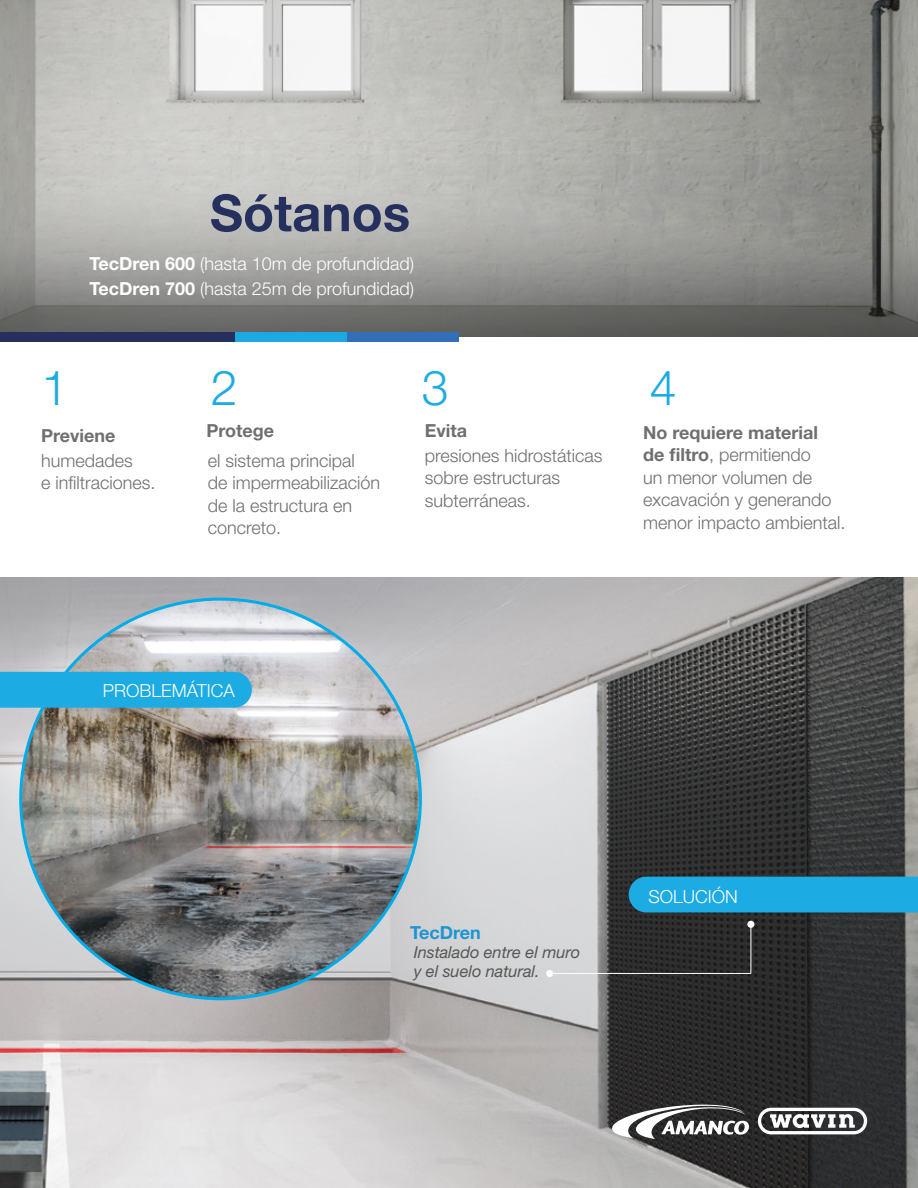
<style>
.page{position:relative;width:918px;height:1188px;background:#fff}
.page>*{position:absolute;margin:0;border:0;box-sizing:border-box;transform-origin:0 0}
.t1{font:700 51px "Helvetica Neue LT Std";color:#25305e}
.t2{font:300 48.3px "Helvetica Neue LT Std";color:#1cabe3}
.t3{font:300 18px/22.5px "Helvetica Neue LT Std";color:#706f6f}
.t4{font:300 18px/25.5px "Helvetica Neue LT Std";color:#fff}
.t5{font:700 18px "Helvetica Neue LT Std";color:#706f6f}
.t6{font:700 18px "Helvetica Neue LT Std";color:#1d95d3}
.t7{font:italic 16.5px/19.5px "Helvetica Neue LT Std";letter-spacing:-.005em;color:#575756}
.s1{font-weight:700}
</style>
<div class="page">
<img style="left:0;top:0;width:918px;height:136px">
<svg style="left:0;top:136px;width:918px;height:201px;background:#9a9b97"></svg>
<img style="left:0;top:577px;width:918px;height:611px">
<div style="left:347px;top:332px;width:112px;height:9px;background:#326fb6"></div>
<div style="left:234px;top:332px;width:113px;height:9px;background:#1ea8e1"></div>
<div style="left:0;top:332px;width:234px;height:9px;background:#25305e"></div>
<img style="left:21px;top:599px;width:399px;height:400px;border-radius:200px">
<hr style="left:750px;top:924px;width:1px;height:49px;background:#fff">
<div style="left:747px;top:921px;width:7px;height:7px;background:#fff;border-radius:50%"></div>
<hr style="left:550px;top:973px;width:201px;height:1px;background:#fff">
<div style="left:546px;top:970px;width:7px;height:7px;background:#fff;border-radius:50%"></div>
<div style="left:629px;top:877px;width:289px;height:35px;background:#1cabe3"></div>
<div style="left:0;top:672px;width:252px;height:36px;background:#1cabe3"></div>
<svg style="left:611px;top:1102px;width:139px;height:37px"></svg>
<svg style="left:758px;top:1108px;width:109px;height:26px"></svg>
<h1 class="t1" style="left:210px;top:181px;width:202px">Sótanos</h1>
<p class="t4" style="left:89px;top:250px;width:326px"><span class="s1">TecDren 600</span> (hasta 10m de profundidad)<br><span class="s1">TecDren 700</span> (hasta 25m de profundidad)</p>
<h2 class="t2" style="left:42px;top:358px;width:28px">1</h2>
<h2 class="t2" style="left:211px;top:358px;width:28px">2</h2>
<h2 class="t2" style="left:422px;top:358px;width:28px">3</h2>
<h2 class="t2" style="left:650px;top:358px;width:28px">4</h2>
<p class="t5" style="left:41px;top:425px;width:76px">Previene</p>
<p class="t5" style="left:206px;top:420px;width:69px">Protege</p>
<p class="t5" style="left:425px;top:420px;width:44px">Evita</p>
<p class="t3" style="left:41px;top:449px;width:116px">humedades<br>e infiltraciones.</p>
<p class="t3" style="left:208px;top:449px;width:174px">el sistema principal<br>de impermeabilización de la estructura en concreto.</p>
<p class="t3" style="left:425px;top:444px;width:179px">presiones hidrostáticas sobre estructuras subterráneas.</p>
<p class="t3" style="left:643px;top:421px;width:204px"><span class="s1">No requiere material<br>de filtro</span>, permitiendo<br>un menor volumen de excavación y generando menor impacto ambiental.</p>
<p class="t4" style="left:103px;top:677px;width:134px">PROBLEMÁTICA</p>
<p class="t6" style="left:410px;top:922px;width:72px">TecDren</p>
<p class="t7" style="left:414px;top:942px;width:168px">Instalado entre el muro y el suelo natural.</p>
<p class="t4" style="left:649px;top:883px;width:91px">SOLUCIÓN</p>
</div>
